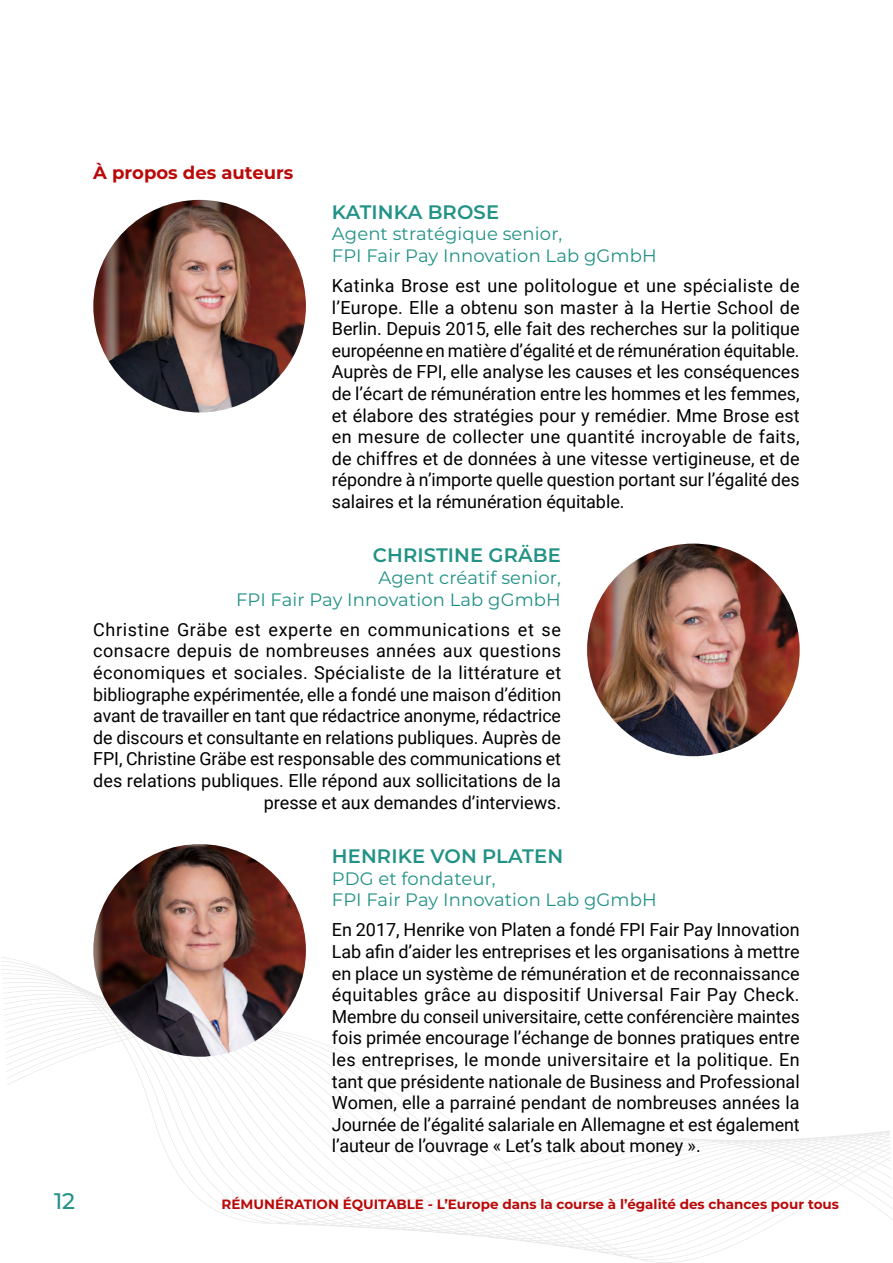
<style>
.page{position:relative;width:893px;height:1263px;background:#fff}
.page>*{position:absolute;margin:0;border:0;box-sizing:border-box;transform-origin:0 0}
.t1{font:500 22.5px "Montserrat";color:#229286}
.t2{font:600 19.5px "Montserrat";letter-spacing:.005em;color:#229286}
.t3{font:18px/21.6px "Roboto";letter-spacing:-.005em;color:#000;text-align:justify}
.t4{font:18px/21.6px "Montserrat";letter-spacing:.005em;color:#229286}
.t5{font:700 18px "Montserrat";color:#ba0909}
.t6{font:700 13.5px "Montserrat";color:#ba0909}
</style>
<div class="page">
<svg style="left:2px;top:957px;width:891px;height:305px"></svg>
<svg style="left:298px;top:1130px;width:593px;height:122px"></svg>
<img style="left:93px;top:200px;width:213px;height:212px;border-radius:106px">
<img style="left:93px;top:844px;width:213px;height:213px;border-radius:106px">
<img style="left:587px;top:544px;width:213px;height:212px;border-radius:106px">
<p class="t5" style="left:93px;top:160px;width:202px">À propos des auteurs</p>
<p class="t2" style="left:332px;top:198px;width:169px">KATINKA BROSE</p>
<p class="t4" style="left:332px;top:222px;width:326px">Agent stratégique senior,<br>FPI Fair Pay Innovation Lab gGmbH</p>
<p class="t3" style="left:332px;top:274px;width:469px">Katinka Brose est une politologue et une spécialiste de l’Europe. Elle a obtenu son master à la Hertie School de Berlin. Depuis 2015, elle fait des recherches sur la politique européenne en matière d’égalité et de rémunération équitable.<br>Auprès de FPI, elle analyse les causes et les conséquences de l’écart de rémunération entre les hommes et les femmes, et élabore des stratégies pour y remédier. Mme Brose est en mesure de collecter une quantité incroyable de faits, de chiffres et de données à une vitesse vertigineuse, et de répondre à n’importe quelle question portant sur l’égalité des salaires et la rémunération équitable.</p>
<p class="t2" style="left:373px;top:542px;width:190px">CHRISTINE GRÄBE</p>
<p class="t4" style="left:236px;top:566px;width:326px;text-align:right">Agent créatif senior,<br>FPI Fair Pay Innovation Lab gGmbH</p>
<p class="t3" style="left:93px;top:618px;width:469px;text-align:right">Christine Gräbe est experte en communications et se consacre depuis de nombreuses années aux questions économiques et sociales. Spécialiste de la littérature et bibliographe expérimentée, elle a fondé une maison d’édition avant de travailler en tant que rédactrice anonyme, rédactrice de discours et consultante en relations publiques. Auprès de FPI, Christine Gräbe est responsable des communications et des relations publiques. Elle répond aux sollicitations de la presse et aux demandes d’interviews.</p>
<p class="t2" style="left:332px;top:842px;width:233px">HENRIKE VON PLATEN</p>
<p class="t4" style="left:332px;top:867px;width:326px">PDG et fondateur,<br>FPI Fair Pay Innovation Lab gGmbH</p>
<p class="t3" style="left:332px;top:918px;width:469px">En 2017, Henrike von Platen a fondé FPI Fair Pay Innovation Lab afin d’aider les entreprises et les organisations à mettre en place un système de rémunération et de reconnaissance équitables grâce au dispositif Universal Fair Pay Check.<br>Membre du conseil universitaire, cette conférencière maintes fois primée encourage l’échange de bonnes pratiques entre les entreprises, le monde universitaire et la politique. En tant que présidente nationale de Business and Professional Women, elle a parrainé pendant de nombreuses années la Journée de l’égalité salariale en Allemagne et est également l’auteur de l’ouvrage « Let’s talk about money ».</p>
<p class="t1" style="left:54px;top:1185px;width:23px">12</p>
<p class="t6" style="left:222px;top:1194px;width:619px">RÉMUNÉRATION ÉQUITABLE - L’Europe dans la course à l’égalité des chances pour tous</p>
</div>
